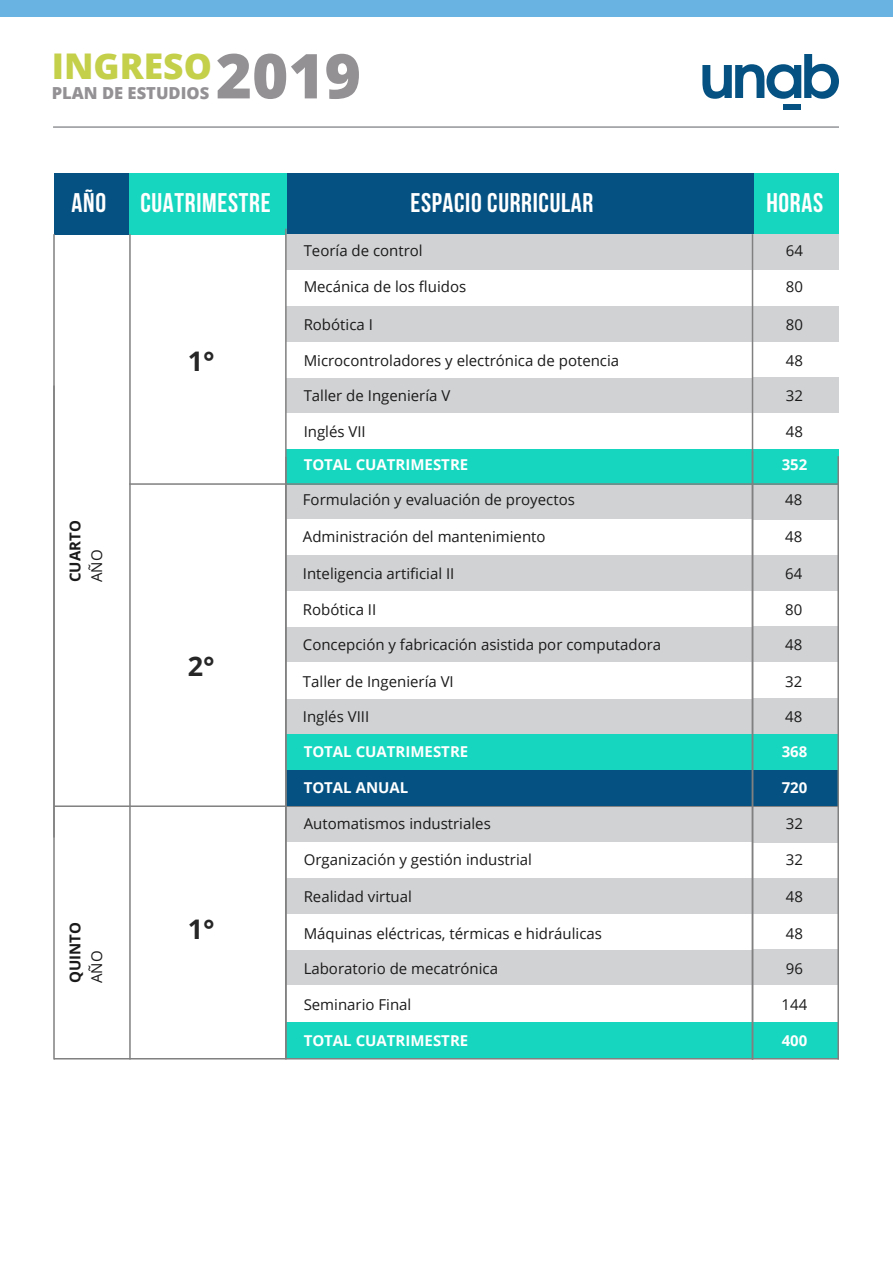
<style>
.page{position:relative;width:893px;height:1263px;background:#fff}
.page>*{position:absolute;margin:0;border:0;box-sizing:border-box;transform-origin:0 0}
.t1{font:800 61.95px "Open Sans";color:#949194}
.t2{font:800 35.4px "Open Sans";color:#c4cf4a}
.t3{font:700 27px "Bebas Neue";letter-spacing:.025em;color:#fff}
.t4{font:700 27px "Open Sans";color:#262626}
.t5{font:800 16.5px "Open Sans";color:#949194}
.t6{font:15px "Open Sans";color:#1a1a1a}
.t7{font:700 15px "Open Sans";color:#fff}
.t8{font:700 15px "Open Sans";color:#1a1a1a}
</style>
<div class="page">
<div style="left:0;top:0;width:893px;height:17px;background:#69b3e3"></div>
<svg style="left:702px;top:54px;width:137px;height:45px"></svg>
<div style="left:783px;top:104px;width:18px;height:6px;background:#055282"></div>
<hr style="left:53px;top:126px;width:786px;height:2px;background:#939598">
<div style="left:54px;top:173px;width:76px;height:61px;background:#055282"></div>
<div style="left:287px;top:173px;width:467px;height:61px;background:#055282"></div>
<div style="left:754px;top:173px;width:85px;height:61px;background:#17d6bf"></div>
<div style="left:129px;top:173px;width:157px;height:61px;background:#17d6bf"></div>
<div style="left:287px;top:234px;width:552px;height:36px;background:#d1d2d4"></div>
<div style="left:287px;top:807px;width:552px;height:36px;background:#d1d2d4"></div>
<div style="left:286px;top:484px;width:552px;height:35px;background:#d1d2d4"></div>
<div style="left:287px;top:306px;width:552px;height:35px;background:#d1d2d4"></div>
<div style="left:287px;top:878px;width:552px;height:36px;background:#d1d2d4"></div>
<div style="left:286px;top:555px;width:552px;height:36px;background:#d1d2d4"></div>
<div style="left:287px;top:377px;width:552px;height:36px;background:#d1d2d4"></div>
<div style="left:287px;top:950px;width:552px;height:35px;background:#d1d2d4"></div>
<div style="left:286px;top:626px;width:552px;height:36px;background:#d1d2d4"></div>
<div style="left:286px;top:698px;width:552px;height:36px;background:#d1d2d4"></div>
<div style="left:287px;top:449px;width:552px;height:36px;background:#17d6bf"></div>
<div style="left:287px;top:734px;width:552px;height:36px;background:#17d6bf"></div>
<div style="left:287px;top:1022px;width:552px;height:36px;background:#17d6bf"></div>
<div style="left:287px;top:342px;width:466px;height:36px;background:#fff"></div>
<div style="left:286px;top:591px;width:466px;height:36px;background:#fff"></div>
<hr style="left:53px;top:234px;width:2px;height:603px;background:#808080">
<hr style="left:129px;top:483px;width:710px;height:2px;background:#808080">
<hr style="left:54px;top:805px;width:785px;height:2px;background:#808080">
<hr style="left:54px;top:1058px;width:785px;height:1px;background:#808080">
<div style="left:287px;top:770px;width:552px;height:35px;background:#055282"></div>
<hr style="left:129px;top:234px;width:2px;height:825px;background:#808080">
<hr style="left:53px;top:386px;width:2px;height:673px;background:#808080">
<hr style="left:285px;top:229px;width:2px;height:830px;background:#808080">
<hr style="left:752px;top:234px;width:1px;height:825px;background:#808080">
<hr style="left:837px;top:456px;width:2px;height:603px;background:#808080">
<h2 class="t2" style="left:52px;top:39px;width:162px">INGRESO</h2>
<p class="t5" style="left:52px;top:80px;width:159px">PLAN DE ESTUDIOS</p>
<h1 class="t1" style="left:216px;top:29px;width:147px">2019</h1>
<p class="t3" style="left:71px;top:187px;width:36px">AÑO</p>
<p class="t3" style="left:140px;top:187px;width:132px">CUATRIMESTRE</p>
<p class="t3" style="left:410px;top:187px;width:185px">ESPACIO CURRICULAR</p>
<p class="t3" style="left:766px;top:187px;width:58px">HORAS</p>
<p class="t8" style="left:65px;top:582px;width:63px;rotate:-90deg">CUARTO</p>
<p class="t6" style="left:87px;top:582px;width:34px;rotate:-90deg">AÑO</p>
<p class="t4" style="left:188px;top:342px;width:28px">1°</p>
<p class="t4" style="left:188px;top:647px;width:28px">2°</p>
<p class="t8" style="left:65px;top:983px;width:63px;rotate:-90deg">QUINTO</p>
<p class="t6" style="left:87px;top:983px;width:34px;rotate:-90deg">AÑO</p>
<p class="t4" style="left:188px;top:910px;width:28px">1°</p>
<p class="t6" style="left:304px;top:240px;width:121px">Teoría de control</p>
<p class="t6" style="left:786px;top:240px;width:19px">64</p>
<p class="t6" style="left:304px;top:277px;width:164px">Mecánica de los fluidos</p>
<p class="t6" style="left:786px;top:277px;width:19px">80</p>
<p class="t6" style="left:304px;top:314px;width:71px">Robótica I</p>
<p class="t6" style="left:786px;top:314px;width:19px">80</p>
<p class="t6" style="left:304px;top:350px;width:317px">Microcontroladores y electrónica de potencia</p>
<p class="t6" style="left:786px;top:350px;width:19px">48</p>
<p class="t6" style="left:304px;top:385px;width:148px">Taller de Ingeniería V</p>
<p class="t6" style="left:786px;top:385px;width:19px">32</p>
<p class="t6" style="left:304px;top:422px;width:64px">Inglés VII</p>
<p class="t6" style="left:786px;top:422px;width:19px">48</p>
<p class="t7" style="left:304px;top:454px;width:166px">TOTAL CUATRIMESTRE</p>
<p class="t7" style="left:782px;top:454px;width:27px">352</p>
<p class="t6" style="left:303px;top:490px;width:274px">Formulación y evaluación de proyectos</p>
<p class="t6" style="left:785px;top:490px;width:19px">48</p>
<p class="t6" style="left:303px;top:526px;width:244px">Administración del mantenimiento</p>
<p class="t6" style="left:785px;top:526px;width:19px">48</p>
<p class="t6" style="left:303px;top:563px;width:153px">Inteligencia artificial II</p>
<p class="t6" style="left:785px;top:563px;width:19px">64</p>
<p class="t6" style="left:303px;top:600px;width:75px">Robótica II</p>
<p class="t6" style="left:785px;top:600px;width:19px">80</p>
<p class="t6" style="left:303px;top:635px;width:360px">Concepción y fabricación asistida por computadora</p>
<p class="t6" style="left:785px;top:635px;width:19px">48</p>
<p class="t6" style="left:303px;top:671px;width:152px">Taller de Ingeniería VI</p>
<p class="t6" style="left:785px;top:671px;width:19px">32</p>
<p class="t6" style="left:303px;top:707px;width:68px">Inglés VIII</p>
<p class="t6" style="left:785px;top:707px;width:19px">48</p>
<p class="t7" style="left:304px;top:741px;width:166px">TOTAL CUATRIMESTRE</p>
<p class="t7" style="left:782px;top:741px;width:27px">368</p>
<p class="t7" style="left:304px;top:777px;width:106px">TOTAL ANUAL</p>
<p class="t7" style="left:782px;top:777px;width:27px">720</p>
<p class="t6" style="left:304px;top:813px;width:189px">Automatismos industriales</p>
<p class="t6" style="left:786px;top:813px;width:19px">32</p>
<p class="t6" style="left:304px;top:849px;width:230px">Organización y gestión industrial</p>
<p class="t6" style="left:786px;top:849px;width:19px">32</p>
<p class="t6" style="left:304px;top:886px;width:110px">Realidad virtual</p>
<p class="t6" style="left:786px;top:886px;width:19px">48</p>
<p class="t6" style="left:304px;top:923px;width:300px">Máquinas eléctricas, térmicas e hidráulicas</p>
<p class="t6" style="left:786px;top:923px;width:19px">48</p>
<p class="t6" style="left:304px;top:958px;width:196px">Laboratorio de mecatrónica</p>
<p class="t6" style="left:786px;top:958px;width:19px">96</p>
<p class="t6" style="left:304px;top:994px;width:109px">Seminario Final</p>
<p class="t6" style="left:782px;top:994px;width:27px">144</p>
<p class="t7" style="left:304px;top:1029px;width:166px">TOTAL CUATRIMESTRE</p>
<p class="t7" style="left:782px;top:1029px;width:27px">400</p>
</div>
